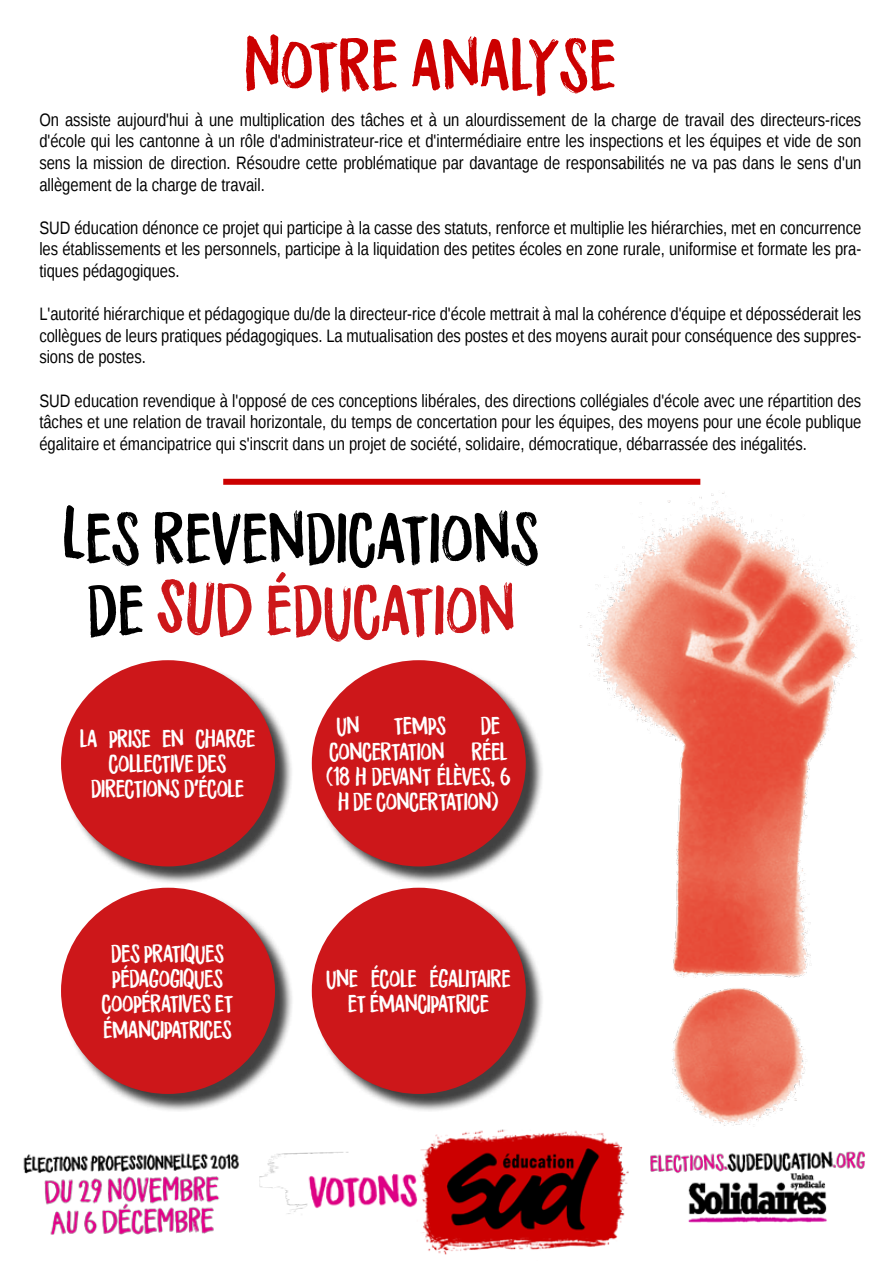
<style>
.page{position:relative;width:893px;height:1263px;background:#fff}
.page>*{position:absolute;margin:0;border:0;box-sizing:border-box;transform-origin:0 0}
.t1{font:61.5px "Flicker DEMO";color:#c00}
.t2{font:60px/72px "Flicker DEMO";color:#000;text-align:center}
.t3{font:21px/25.2px "Flicker DEMO";letter-spacing:-.02em;color:#fff;text-align:center}
.t4{font:18px/21.6px "Liberation Sans Narrow";color:#000;text-align:justify}
.s1{color:#cd171a}
</style>
<div class="page">
<svg style="left:301px;top:478px;width:238px;height:1px"></svg>
<div style="left:314px;top:662px;width:231px;height:223px;background:#000;opacity:.75"></div>
<div style="left:312px;top:660px;width:214px;height:206px;background:#cd171a;border-radius:50%"></div>
<div style="left:63px;top:662px;width:231px;height:223px;background:#000;opacity:.75"></div>
<div style="left:61px;top:660px;width:214px;height:206px;background:#cd171a;border-radius:50%"></div>
<div style="left:63px;top:890px;width:231px;height:222px;background:#000;opacity:.75"></div>
<div style="left:61px;top:888px;width:214px;height:206px;background:#cd171a;border-radius:50%"></div>
<div style="left:314px;top:890px;width:231px;height:222px;background:#000;opacity:.75"></div>
<div style="left:312px;top:888px;width:214px;height:206px;background:#cd171a;border-radius:50%"></div>
<img style="left:23px;top:1129px;width:842px;height:126px">
<div style="left:223px;top:479px;width:477px;height:6px;background:#c00"></div>
<img style="left:539px;top:478px;width:326px;height:682px">
<h1 class="t1" style="left:244px;top:19px;width:373px">NOTRE ANALYSE</h1>
<p class="t4" style="left:39px;top:110px;width:824px">On assiste aujourd'hui à une multiplication des tâches et à un alourdissement de la charge de travail des directeurs-rices d'école qui les cantonne à un rôle d'administrateur-rice et d'intermédiaire entre les inspections et les équipes et vide de son sens la mission de direction. Résoudre cette problématique par davantage de responsabilités ne va pas dans le sens d'un allègement de la charge de travail.</p>
<p class="t4" style="left:39px;top:218px;width:823px">SUD éducation dénonce ce projet qui participe à la casse des statuts, renforce et multiplie les hiérarchies, met en concurrence les établissements et les personnels, participe à la liquidation des petites écoles en zone rurale, uniformise et formate les pra&shy;tiques pédagogiques.</p>
<p class="t4" style="left:39px;top:304px;width:823px">L'autorité hiérarchique et pédagogique du/de la directeur-rice d'école mettrait à mal la cohérence d'équipe et déposséderait les collègues de leurs pratiques pédagogiques. La mutualisation des postes et des moyens aurait pour conséquence des suppres&shy;sions de postes.</p>
<p class="t4" style="left:39px;top:390px;width:824px">SUD education revendique à l'opposé de ces conceptions libérales, des directions collégiales d'école avec une répartition des tâches et une relation de travail horizontale, du temps de concertation pour les équipes, des moyens pour une école publique égalitaire et émancipatrice qui s'inscrit dans un projet de société, solidaire, démocratique, débarrassée des inégalités.</p>
<h2 class="t2" style="left:62px;top:501px;width:478px">LES REVENDICATIONS<br>DE <span class="s1">SUD ÉDUCATION</span></h2>
<p class="t3" style="left:80px;top:725px;width:177px">LA PRISE EN CHARGE<br>COLLECTIVE DES<br>DIRECTIONS D’ÉCOLE</p>
<p class="t3" style="left:102px;top:940px;width:133px">DES PRATIQUES<br>PÉDAGOGIQUES<br>COOPÉRATIVES ET<br>ÉMANCIPATRICES</p>
<p class="t3" style="left:337px;top:713px;width:25px">UN</p>
<p class="t3" style="left:394px;top:713px;width:54px">TEMPS</p>
<p class="t3" style="left:480px;top:713px;width:21px">DE</p>
<p class="t3" style="left:329px;top:738px;width:117px">CONCERTATION</p>
<p class="t3" style="left:471px;top:738px;width:38px">RÉEL</p>
<p class="t3" style="left:326px;top:763px;width:186px">(18 H DEVANT ÉLÈVES, 6</p>
<p class="t3" style="left:338px;top:788px;width:162px">H DE CONCERTATION)</p>
<p class="t3" style="left:326px;top:966px;width:186px">UNE ÉCOLE ÉGALITAIRE<br>ET ÉMANCIPATRICE</p>
</div>
